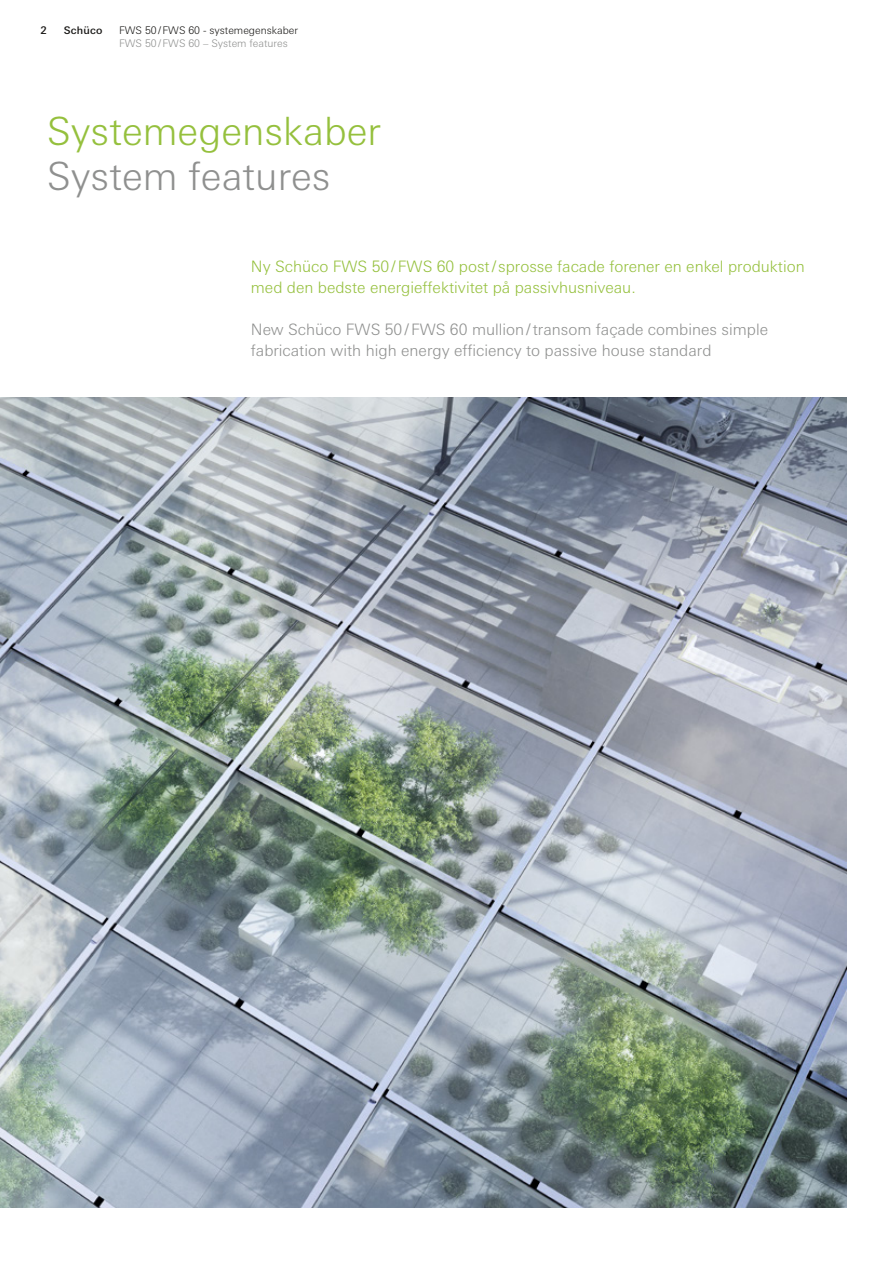
<style>
.page{position:relative;width:893px;height:1263px;background:#fff}
.page>*{position:absolute;margin:0;border:0;box-sizing:border-box;transform-origin:0 0}
.t1{font:300 39px "Univers For Schueco 330";color:#95c03d}
.t2{font:300 39px "Univers For Schueco 330";color:#8f908f}
.t3{font:300 15.75px/21px "Univers For Schueco 330";color:#8f908f}
.t4{font:300 15.75px/21px "Univers For Schueco 330";color:#95c03d}
.t5{font:300 10.5px "Univers For Schueco 330";color:#181715}
.t6{font:300 10.5px "Univers For Schueco 330";color:#8f908f}
.t7{font:10.5px "Univers For Schueco 530 Med";letter-spacing:.02em;color:#181715}
</style>
<div class="page">
<img style="left:0;top:397px;width:846px;height:811px">
<p class="t7" style="left:40px;top:24px;width:8px">2</p>
<p class="t7" style="left:64px;top:24px;width:40px">Schüco</p>
<p class="t5" style="left:119px;top:24px;width:181px">FWS 50/FWS 60 - systemegenskaber</p>
<p class="t6" style="left:119px;top:37px;width:170px">FWS 50/FWS 60 – System features</p>
<h1 class="t1" style="left:47px;top:109px;width:336px">Systemegenskaber</h1>
<h1 class="t2" style="left:47px;top:154px;width:285px">System features</h1>
<p class="t4" style="left:251px;top:256px;width:555px">Ny Schüco FWS 50/FWS 60 post/ sprosse facade forener en enkel produktion med den bedste energieffektivitet på passivhusniveau.</p>
<p class="t3" style="left:251px;top:319px;width:519px">New Schüco FWS 50/FWS 60 mullion/transom façade combines simple fabrication with high energy efficiency to passive house standard</p>
</div>
